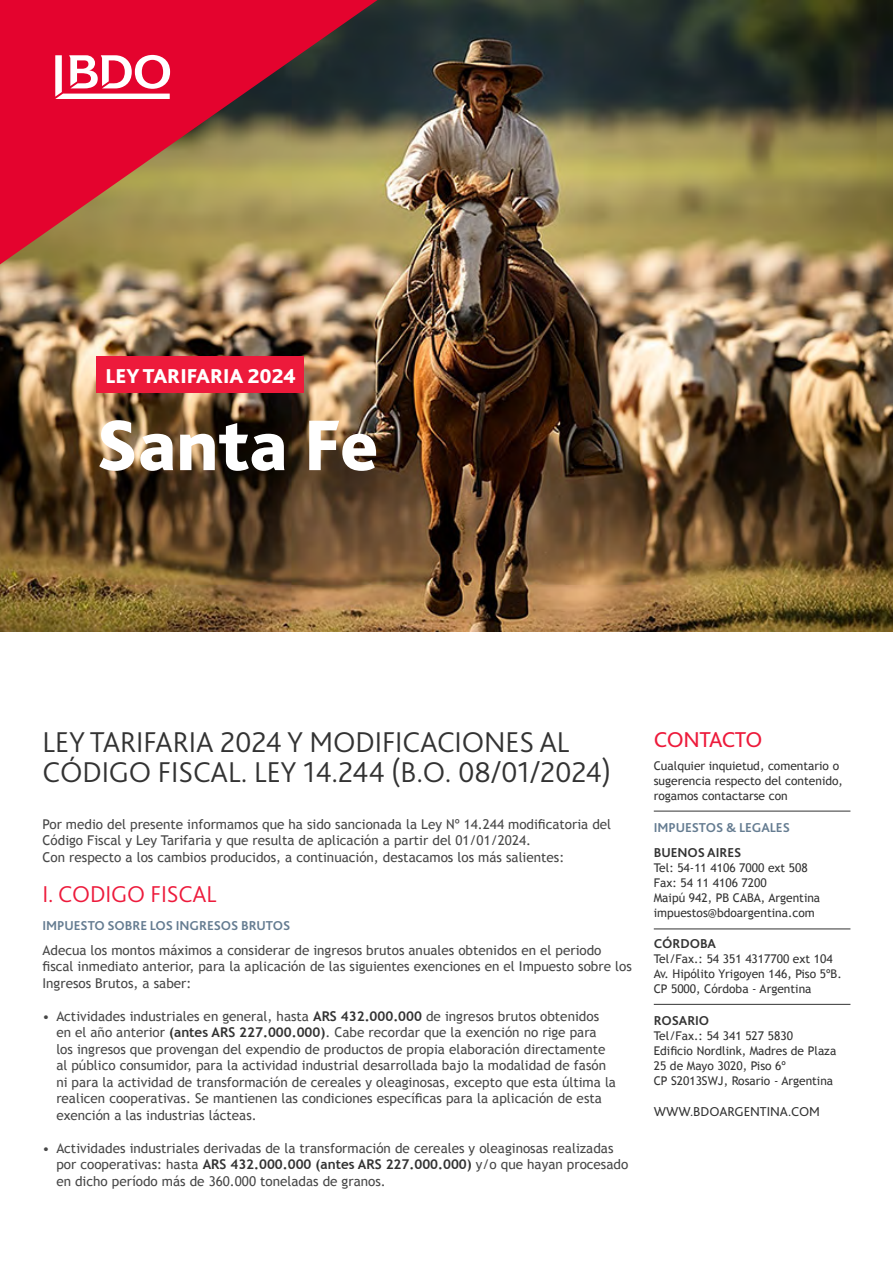
<style>
.page{position:relative;width:893px;height:1263px;background:#fff}
.page>*{position:absolute;margin:0;border:0;box-sizing:border-box;transform-origin:0 0}
.TITULO{font:800 75px "Bliss Pro";color:#fff}
.Bajada_Titulo{font:300 30px/30px "Bliss Pro";letter-spacing:-.005em;color:#333}
.Subtitulo{font:300 24px "Bliss Pro";letter-spacing:-.005em;color:#ed1a3b}
.Contents_heading{font:22.5px "Bliss Pro";letter-spacing:-.02em;color:#ed1a3b}
.TITULO_Bold{font:800 21px "Bliss Pro";color:#fff}
.Texto_Comun{font:13.5px/16.5px "Trebuchet MS";color:#474747}
.Subtitulo2{font:700 13.5px "Bliss Pro";letter-spacing:-.005em;color:#657c91}
.Subtitulo2-2{font:700 13.5px "Bliss Pro";letter-spacing:-.005em;color:#333}
.Subtitulo_3_s_viñeta{font:13.5px "Bliss Pro";letter-spacing:-.005em;color:#333}
.Contents_body_copy{font:12px/15px "Trebuchet MS";color:#333}
.s1{font-weight:700;color:#333}
</style>
<div class="page">
<hr style="left:654px;top:811px;width:196px;height:1px;background:#333">
<hr style="left:654px;top:928px;width:196px;height:1px;background:#333">
<hr style="left:654px;top:1004px;width:196px;height:1px;background:#333">
<img style="left:0;top:0;width:893px;height:631px">
<div style="left:96px;top:357px;width:207px;height:36px;background:#ed1a3b"></div>
<svg style="left:0;top:0;width:377px;height:264px;background:#b4453f"></svg>
<svg style="left:55px;top:55px;width:115px;height:44px"></svg>
<p class="TITULO_Bold" style="left:106px;top:363px;width:192px">LEY TARIFARIA 2024</p>
<p class="TITULO" style="left:96px;top:399px;width:284px">Santa Fe</p>
<p class="Bajada_Titulo" style="left:43px;top:727px;width:570px">LEY TARIFARIA 2024 Y MODIFICACIONES AL<br>CÓDIGO FISCAL. LEY 14.244 (B.O. 08/01/2024)</p>
<p class="Texto_Comun" style="left:43px;top:816px;width:570px">Por medio del presente informamos que ha sido sancionada la Ley Nº 14.244 modificatoria del<br>Código Fiscal y Ley Tarifaria y que resulta de aplicación a partir del 01/01/2024.</p>
<p class="Texto_Comun" style="left:43px;top:849px;width:523px">Con respecto a los cambios producidos, a continuación, destacamos los más salientes:</p>
<p class="Subtitulo" style="left:43px;top:879px;width:176px">I. CODIGO FISCAL</p>
<p class="Subtitulo2" style="left:43px;top:917px;width:249px">IMPUESTO SOBRE LOS INGRESOS BRUTOS</p>
<p class="Texto_Comun" style="left:43px;top:942px;width:591px">Adecua los montos máximos a considerar de ingresos brutos anuales obtenidos en el periodo fiscal inmediato anterior, para la aplicación de las siguientes exenciones en el Impuesto sobre los<br>Ingresos Brutos, a saber:</p>
<p class="Texto_Comun" style="left:56px;top:1008px;width:561px;text-indent:-14px">• Actividades industriales en general, hasta <span class="s1">ARS 432.000.000</span> de ingresos brutos obtenidos en el año anterior <span class="s1">(antes ARS 227.000.000)</span>. Cabe recordar que la exención no rige para los ingresos que provengan del expendio de productos de propia elaboración directamente al público consumidor, para la actividad industrial desarrollada bajo la modalidad de fasón ni para la actividad de transformación de cereales y oleaginosas, excepto que esta última la realicen cooperativas. Se mantienen las condiciones específicas para la aplicación de esta exención a las industrias lácteas.</p>
<p class="Texto_Comun" style="left:56px;top:1140px;width:573px;text-indent:-14px">• Actividades industriales derivadas de la transformación de cereales y oleaginosas realizadas por cooperativas: hasta <span class="s1">ARS 432.000.000 (antes ARS 227.000.000)</span> y/o que hayan procesado en dicho período más de 360.000 toneladas de granos.</p>
<p class="Contents_heading" style="left:654px;top:725px;width:110px">CONTACTO</p>
<p class="Contents_body_copy" style="left:654px;top:759px;width:191px">Cualquier inquietud, comentario o sugerencia respecto del contenido, rogamos contactarse con</p>
<p class="Subtitulo2" style="left:654px;top:819px;width:138px">IMPUESTOS &amp; LEGALES</p>
<p class="Subtitulo2-2" style="left:654px;top:844px;width:89px">BUENOS AIRES</p>
<p class="Contents_body_copy" style="left:654px;top:860px;width:156px">Tel: 54-11 4106 7000 ext 508</p>
<p class="Contents_body_copy" style="left:654px;top:875px;width:114px">Fax: 54 11 4106 7200</p>
<p class="Contents_body_copy" style="left:654px;top:890px;width:168px">Maipú 942, PB CABA, Argentina</p>
<p class="Contents_body_copy" style="left:654px;top:905px;width:162px">impuestos@bdoargentina.com</p>
<p class="Subtitulo2-2" style="left:654px;top:935px;width:64px">CÓRDOBA</p>
<p class="Contents_body_copy" style="left:654px;top:952px;width:180px">Tel/Fax.: 54 351 4317700 ext 104</p>
<p class="Contents_body_copy" style="left:654px;top:967px;width:189px">Av. Hipólito Yrigoyen 146, Piso 5ºB.</p>
<p class="Contents_body_copy" style="left:654px;top:982px;width:159px">CP 5000, Córdoba - Argentina</p>
<p class="Subtitulo2-2" style="left:654px;top:1012px;width:57px">ROSARIO</p>
<p class="Contents_body_copy" style="left:654px;top:1028px;width:141px">Tel/Fax.: 54 341 527 5830</p>
<p class="Contents_body_copy" style="left:654px;top:1043px;width:184px">Edificio Nordlink, Madres de Plaza</p>
<p class="Contents_body_copy" style="left:654px;top:1058px;width:134px">25 de Mayo 3020, Piso 6º</p>
<p class="Contents_body_copy" style="left:654px;top:1073px;width:181px">CP S2013SWJ, Rosario - Argentina</p>
<p class="Subtitulo_3_s_viñeta" style="left:654px;top:1103px;width:168px">WWW.BDOARGENTINA.COM</p>
</div>
